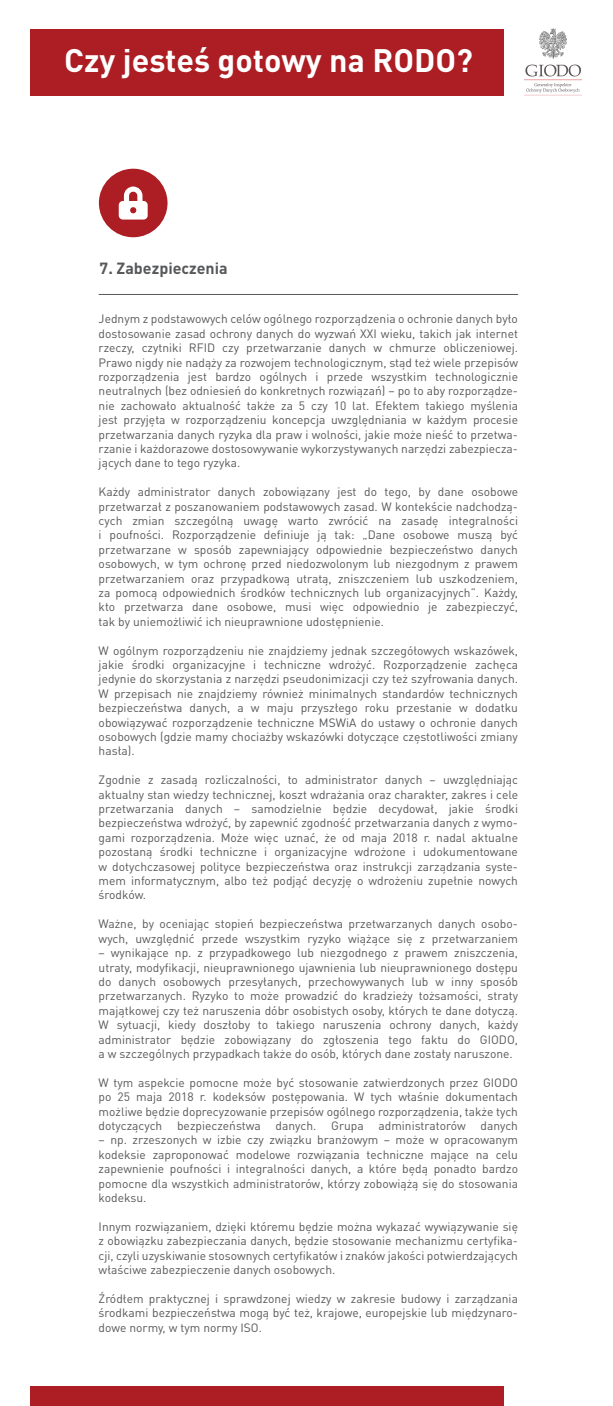
<style>
.page{position:relative;width:613px;height:1406px;background:#fff}
.page>*{position:absolute;margin:0;border:0;box-sizing:border-box;transform-origin:0 0}
.t1{font:700 32.2px "DIN Pro";color:#fff}
.t2{font:700 16px "DIN Pro";color:#57585a}
.t3{font:12px/14.4px "DIN Pro";color:#57585a;text-align:justify}
</style>
<div class="page">
<div style="left:30px;top:29px;width:473px;height:67px;background:#ac1e23"></div>
<div style="left:30px;top:1387px;width:473px;height:19px;background:#ac1e23"></div>
<hr style="left:99px;top:294px;width:419px;height:1px;background:#57585a">
<img style="left:524px;top:28px;width:58px;height:68px">
<div style="left:96px;top:166px;width:74px;height:74px;background:#ac1e23;border-radius:50%"></div>
<div style="left:94px;top:164px;width:78px;height:78px;border:5px solid #fff;border-radius:50%"></div>
<svg style="left:119px;top:186px;width:29px;height:34px"></svg>
<h1 class="t1" style="left:64px;top:39px;width:410px">Czy jesteś gotowy na RODO?</h1>
<h2 class="t2" style="left:100px;top:257px;width:129px">7. Zabezpieczenia</h2>
<p class="t3" style="left:99px;top:311px;width:420px">Jednym z podstawowych celów ogólnego rozporządzenia o ochronie danych było dostosowanie zasad ochrony danych do wyzwań XXI wieku, takich jak internet rzeczy, czytniki RFID czy przetwarzanie danych w chmurze obliczeniowej.<br>Prawo nigdy nie nadąży za rozwojem technologicznym, stąd też wiele przepisów rozporządzenia jest bardzo ogólnych i przede wszystkim technologicznie neutralnych (bez odniesień do konkretnych rozwiązań) – po to aby rozporządze&shy;nie zachowało aktualność także za 5 czy 10 lat. Efektem takiego myślenia jest przyjęta w rozporządzeniu koncepcja uwzględniania w każdym procesie przetwarzania danych ryzyka dla praw i wolności, jakie może nieść to przetwa&shy;rzanie i każdorazowe dostosowywanie wykorzystywanych narzędzi zabezpiecza&shy;jących dane to tego ryzyka.</p>
<p class="t3" style="left:99px;top:484px;width:420px">Każdy administrator danych zobowiązany jest do tego, by dane osobowe przetwarzał z poszanowaniem podstawowych zasad. W kontekście nadchodzą&shy;cych zmian szczególną uwagę warto zwrócić na zasadę integralności i poufności. Rozporządzenie definiuje ją tak: „Dane osobowe muszą być przetwarzane w sposób zapewniający odpowiednie bezpieczeństwo danych osobowych, w tym ochronę przed niedozwolonym lub niezgodnym z prawem przetwarzaniem oraz przypadkową utratą, zniszczeniem lub uszkodzeniem, za pomocą odpowiednich środków technicznych lub organizacyjnych”. Każdy, kto przetwarza dane osobowe, musi więc odpowiednio je zabezpieczyć, tak by uniemożliwić ich nieuprawnione udostępnienie.</p>
<p class="t3" style="left:99px;top:642px;width:420px">W ogólnym rozporządzeniu nie znajdziemy jednak szczegółowych wskazówek, jakie środki organizacyjne i techniczne wdrożyć. Rozporządzenie zachęca jedynie do skorzystania z narzędzi pseudonimizacji czy też szyfrowania danych.<br>W przepisach nie znajdziemy również minimalnych standardów technicznych bezpieczeństwa danych, a w maju przyszłego roku przestanie w dodatku obowiązywać rozporządzenie techniczne MSWiA do ustawy o ochronie danych osobowych (gdzie mamy chociażby wskazówki dotyczące częstotliwości zmiany hasła).</p>
<p class="t3" style="left:99px;top:772px;width:420px">Zgodnie z zasadą rozliczalności, to administrator danych – uwzględniając aktualny stan wiedzy technicznej, koszt wdrażania oraz charakter, zakres i cele przetwarzania danych – samodzielnie będzie decydował, jakie środki bezpieczeństwa wdrożyć, by zapewnić zgodność przetwarzania danych z wymo&shy;gami rozporządzenia. Może więc uznać, że od maja 2018 r. nadal aktualne pozostaną środki techniczne i organizacyjne wdrożone i udokumentowane w dotychczasowej polityce bezpieczeństwa oraz instrukcji zarządzania syste&shy;mem informatycznym, albo też podjąć decyzję o wdrożeniu zupełnie nowych środków.</p>
<p class="t3" style="left:99px;top:916px;width:420px">Ważne, by oceniając stopień bezpieczeństwa przetwarzanych danych osobo&shy;wych, uwzględnić przede wszystkim ryzyko wiążące się z przetwarzaniem</p>
<p class="t3" style="left:99px;top:945px;width:420px">– wynikające np. z przypadkowego lub niezgodnego z prawem zniszczenia, utraty, modyfikacji, nieuprawnionego ujawnienia lub nieuprawnionego dostępu do danych osobowych przesyłanych, przechowywanych lub w inny sposób przetwarzanych. Ryzyko to może prowadzić do kradzieży tożsamości, straty majątkowej czy też naruszenia dóbr osobistych osoby, których te dane dotyczą.<br>W sytuacji, kiedy doszłoby to takiego naruszenia ochrony danych, każdy administrator będzie zobowiązany do zgłoszenia tego faktu do GIODO, a w szczególnych przypadkach także do osób, których dane zostały naruszone.</p>
<p class="t3" style="left:99px;top:1074px;width:420px">W tym aspekcie pomocne może być stosowanie zatwierdzonych przez GIODO po 25 maja 2018 r. kodeksów postępowania. W tych właśnie dokumentach możliwe będzie doprecyzowanie przepisów ogólnego rozporządzenia, także tych dotyczących bezpieczeństwa danych. Grupa administratorów danych</p>
<p class="t3" style="left:99px;top:1132px;width:420px">– np. zrzeszonych w izbie czy związku branżowym – może w opracowanym kodeksie zaproponować modelowe rozwiązania techniczne mające na celu zapewnienie poufności i integralności danych, a które będą ponadto bardzo pomocne dla wszystkich administratorów, którzy zobowiążą się do stosowania kodeksu.</p>
<p class="t3" style="left:99px;top:1218px;width:420px">Innym rozwiązaniem, dzięki któremu będzie można wykazać wywiązywanie się z obowiązku zabezpieczania danych, będzie stosowanie mechanizmu certyfika&shy;cji, czyli uzyskiwanie stosownych certyfikatów i znaków jakości potwierdzających właściwe zabezpieczenie danych osobowych.</p>
<p class="t3" style="left:99px;top:1290px;width:420px">Źródłem praktycznej i sprawdzonej wiedzy w zakresie budowy i zarządzania środkami bezpieczeństwa mogą być też, krajowe, europejskie lub międzynaro&shy;dowe normy, w tym normy ISO.</p>
</div>
